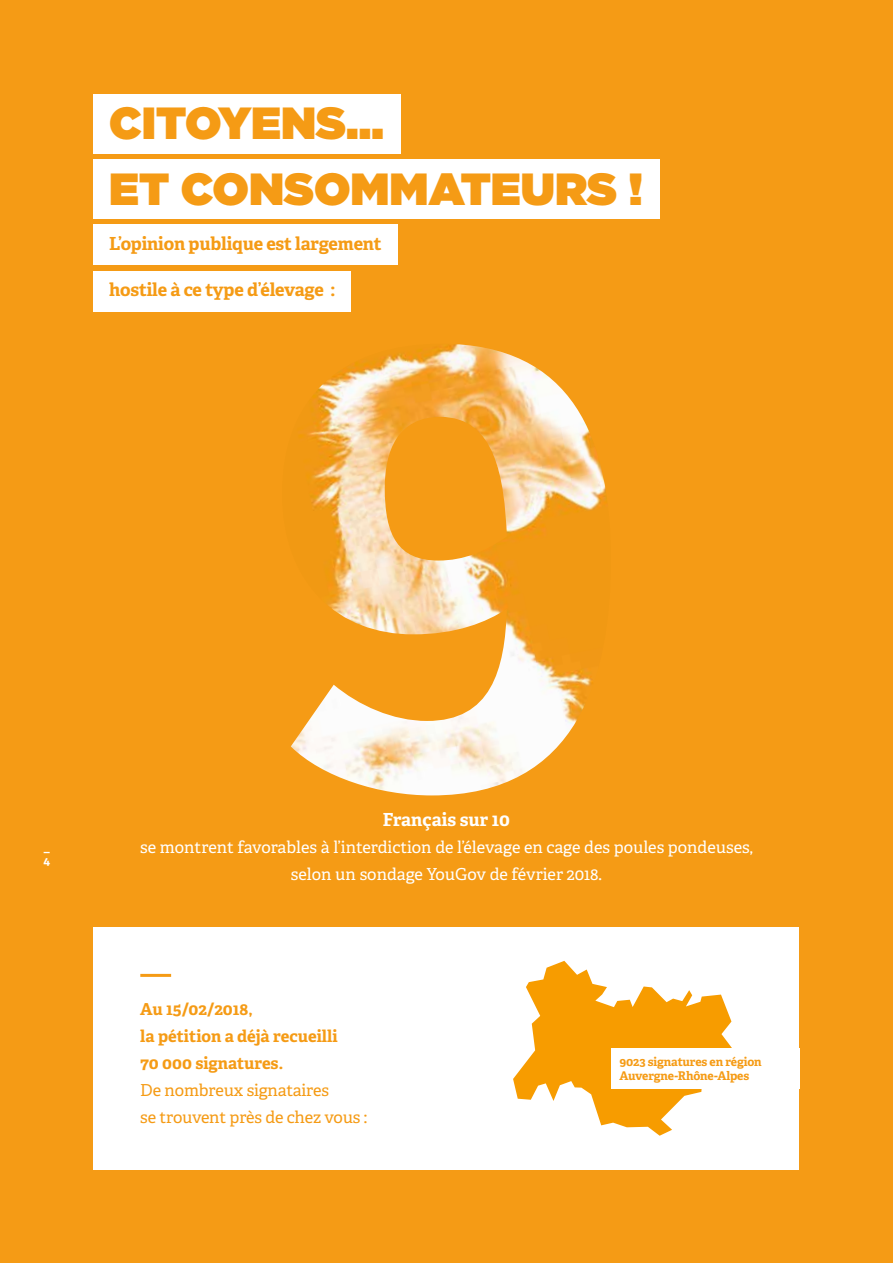
<style>
.page{position:relative;width:893px;height:1263px;background:#f59b15}
.page>*{position:absolute;margin:0;border:0;box-sizing:border-box;transform-origin:0 0}
.t1{font:900 45px/66px "Gotham";color:#f59b15}
.t2{font:700 18px "Adelle";letter-spacing:-.01em;color:#f59b15}
.t3{font:700 18px "Adelle";color:#fff}
.t4{font:16.5px/27px "Adelle";color:#fff;text-align:center}
.t5{font:700 16.5px/27px "Adelle";color:#f59b15}
.t6{font:16.5px/27px "Adelle";letter-spacing:-.01em;color:#f59b15}
.t7{font:700 12px/14.4px "Adelle";letter-spacing:-.01em;color:#f59b15}
.t8{font:700 12px/14.4px "Adelle";color:#fff}
</style>
<div class="page">
<img style="left:291px;top:344px;width:316px;height:451px">
<div style="left:94px;top:927px;width:705px;height:242px;background:#fff"></div>
<div style="left:94px;top:225px;width:304px;height:40px;background:#fff"></div>
<div style="left:94px;top:271px;width:257px;height:40px;background:#fff"></div>
<div style="left:94px;top:94px;width:307px;height:60px;background:#fff"></div>
<div style="left:94px;top:159px;width:566px;height:60px;background:#fff"></div>
<hr style="left:140px;top:974px;width:31px;height:3px;background:#f59b15">
<svg style="left:513px;top:961px;width:219px;height:175px"></svg>
<div style="left:611px;top:1048px;width:188px;height:41px;background:#fff"></div>
<h1 class="t1" style="left:109px;top:89px;width:535px">CITOYENS…<br>ET CONSOMMATEURS !</h1>
<p class="t2" style="left:109px;top:232px;width:274px">L’opinion publique est largement</p>
<p class="t2" style="left:109px;top:278px;width:228px">hostile à ce type d’élevage :</p>
<p class="t8" style="left:43px;top:840px;width:8px">_<br>4</p>
<p class="t3" style="left:383px;top:808px;width:129px">Français sur 10</p>
<p class="t4" style="left:140px;top:834px;width:614px">se montrent favorables à l’interdiction de l’élevage en cage des poules pondeuses, selon un sondage YouGov de février 2018.</p>
<p class="t5" style="left:140px;top:995px;width:199px">Au 15/02/2018,<br>la pétition a déjà recueilli<br>70 000 signatures.</p>
<p class="t6" style="left:140px;top:1076px;width:228px">De nombreux signataires<br>se trouvent près de chez vous :</p>
<p class="t7" style="left:619px;top:1054px;width:144px">9023 signatures en région<br>Auvergne-Rhône-Alpes</p>
</div>
